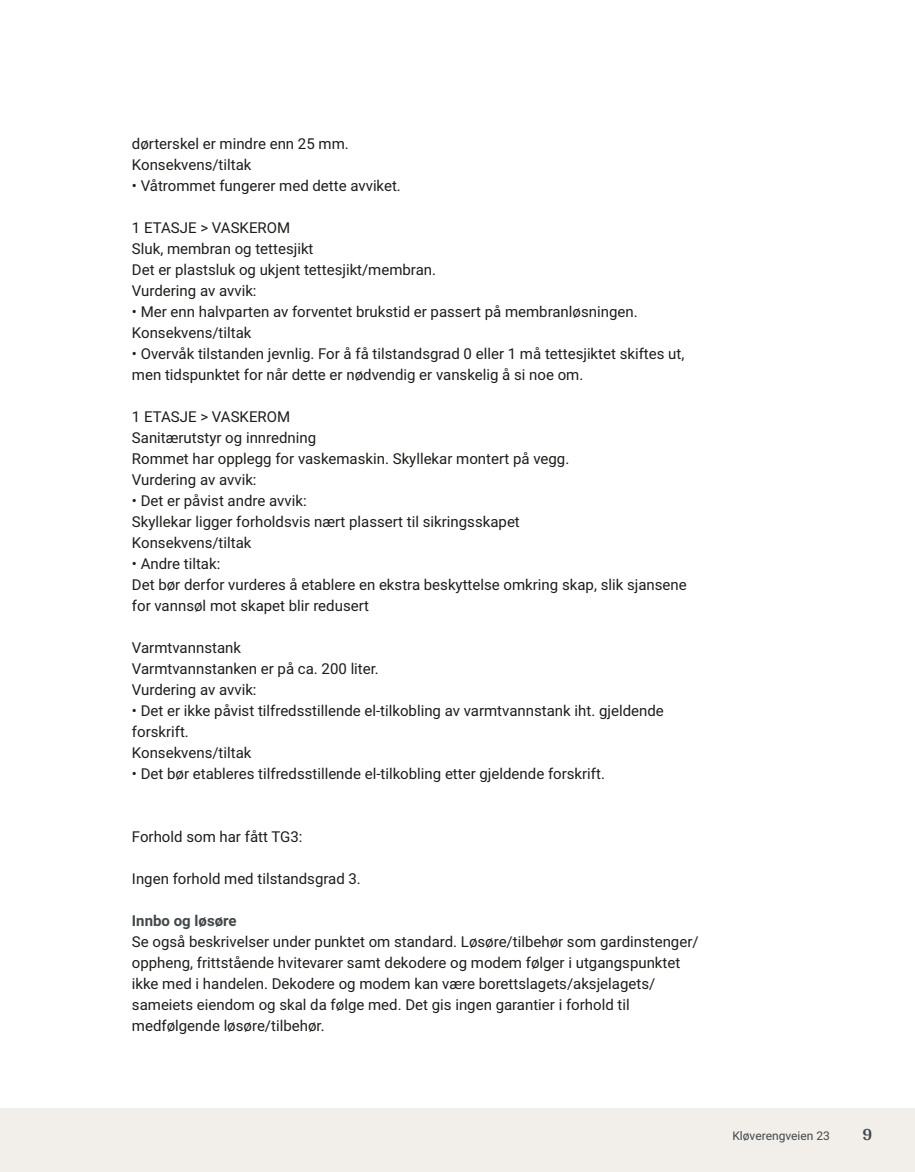
<style>
.page{position:relative;width:915px;height:1172px;background:#fff}
.page>*{position:absolute;margin:0;border:0;box-sizing:border-box;transform-origin:0 0}
.t1{font:700 18px "Arya";color:#414749}
.t2{font:15px/21px "Roboto";color:#1d1d1b}
.t3{font:700 15px "Roboto";color:#414749}
.t4{font:12px "Roboto";color:#414749}
</style>
<div class="page">
<div style="left:0;top:1108px;width:914px;height:64px;background:#f2eeea"></div>
<p class="t2" style="left:132px;top:132px;width:218px">dørterskel er mindre enn 25 mm.<br>Konsekvens/tiltak</p>
<p class="t2" style="left:132px;top:174px;width:270px">• Våtrommet fungerer med dette avviket.</p>
<p class="t2" style="left:132px;top:216px;width:305px">1 ETASJE &gt; VASKEROM<br>Sluk, membran og tettesjikt<br>Det er plastsluk og ukjent tettesjikt/membran.<br>Vurdering av avvik:</p>
<p class="t2" style="left:132px;top:300px;width:507px">• Mer enn halvparten av forventet brukstid er passert på membranløsningen.<br>Konsekvens/tiltak</p>
<p class="t2" style="left:132px;top:342px;width:554px">• Overvåk tilstanden jevnlig. For å få tilstandsgrad 0 eller 1 må tettesjiktet skiftes ut, men tidspunktet for når dette er nødvendig er vanskelig å si noe om.</p>
<p class="t2" style="left:132px;top:405px;width:439px">1 ETASJE &gt; VASKEROM<br>Sanitærutstyr og innredning<br>Rommet har opplegg for vaskemaskin. Skyllekar montert på vegg.<br>Vurdering av avvik:</p>
<p class="t2" style="left:132px;top:489px;width:389px">• Det er påvist andre avvik:<br>Skyllekar ligger forholdsvis nært plassert til sikringsskapet<br>Konsekvens/tiltak</p>
<p class="t2" style="left:132px;top:552px;width:556px">• Andre tiltak:<br>Det bør derfor vurderes å etablere en ekstra beskyttelse omkring skap, slik sjansene for vannsøl mot skapet blir redusert</p>
<p class="t2" style="left:132px;top:636px;width:248px">Varmtvannstank<br>Varmtvannstanken er på ca. 200 liter.<br>Vurdering av avvik:</p>
<p class="t2" style="left:132px;top:699px;width:533px">• Det er ikke påvist tilfredsstillende el‑tilkobling av varmtvannstank iht. gjeldende forskrift.<br>Konsekvens/tiltak</p>
<p class="t2" style="left:132px;top:762px;width:474px">• Det bør etableres tilfredsstillende el‑tilkobling etter gjeldende forskrift.</p>
<p class="t2" style="left:132px;top:825px;width:172px">Forhold som har fått TG3:</p>
<p class="t2" style="left:132px;top:867px;width:230px">Ingen forhold med tilstandsgrad 3.</p>
<p class="t3" style="left:132px;top:910px;width:106px">Innbo og løsøre</p>
<p class="t2" style="left:132px;top:930px;width:568px">Se også beskrivelser under punktet om standard. Løsøre/tilbehør som gardinstenger/ oppheng, frittstående hvitevarer samt dekodere og modem følger i utgangspunktet ikke med i handelen. Dekodere og modem kan være borettslagets/aksjelagets/ sameiets eiendom og skal da følge med. Det gis ingen garantier i forhold til medfølgende løsøre/tilbehør.</p>
<p class="t4" style="left:732px;top:1127px;width:99px">Kløverengveien 23</p>
<p class="t1" style="left:862px;top:1123px;width:11px">9</p>
</div>
